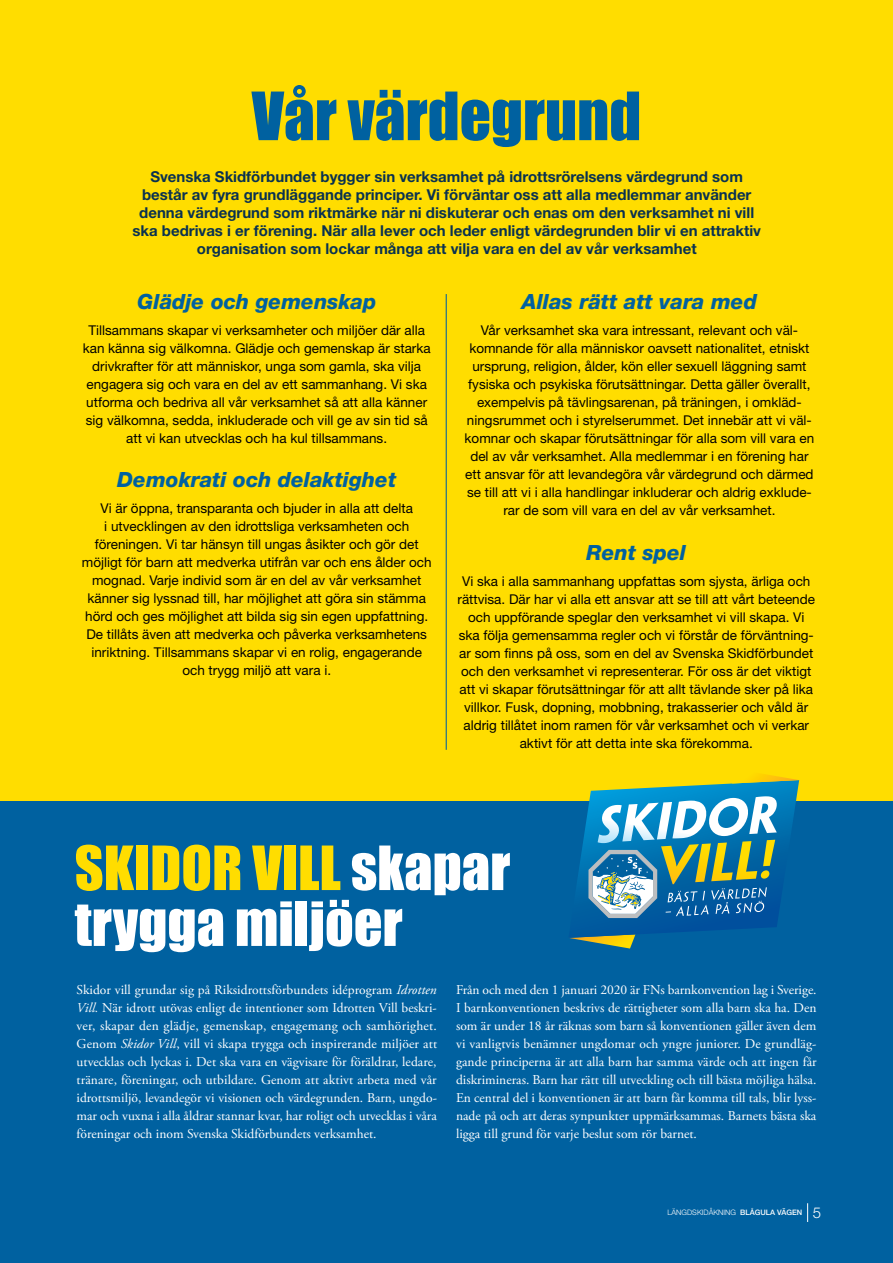
<style>
.page{position:relative;width:893px;height:1263px;background:#fff}
.page>*{position:absolute;margin:0;border:0;box-sizing:border-box;transform-origin:0 0}
.t1{font:61.5px "Impact";color:#0061a0}
.t2{font:56.25px/55.8px "Impact";color:#fff}
.t3{font:italic 800 21px "Helvetica Neue LT Std";color:#0061a0}
.t4{font:700 15px/18px "Helvetica Neue LT Std";color:#093150;text-align:center}
.t5{font:13.5px/18px "Helvetica Neue LT Std";color:#000;text-align:center}
.t6{font:13.5px/18px "Adobe Garamond Pro";color:#fff;text-align:justify}
.t7{font:300 7.5px "Helvetica Neue LT Std";color:#fff}
.s1{color:#fd0}
.s2{font-style:italic}
.s3{font-weight:500}
.s4{font-size:15px}
</style>
<div class="page">
<div style="left:0;top:800px;width:893px;height:463px;background:#0061a0"></div>
<div style="left:0;top:0;width:893px;height:800px;background:#fd0"></div>
<hr style="left:446px;top:294px;width:1px;height:456px;background:#0061a0">
<svg style="left:568px;top:774px;width:231px;height:174px"></svg>
<svg style="left:807px;top:1203px;width:1px;height:19px"></svg>
<h1 class="t1" style="left:252px;top:68px;width:391px">Vår värdegrund</h1>
<p class="t4" style="left:132px;top:168px;width:630px">Svenska Skidförbundet bygger sin verksamhet på idrottsrörelsens värdegrund som består av fyra grundläggande principer. Vi förväntar oss att alla medlemmar använder denna värdegrund som riktmärke när ni diskuterar och enas om den verksamhet ni vill ska bedrivas i er förening. När alla lever och leder enligt värdegrunden blir vi en attraktiv organisation som lockar många att vilja vara en del av vår verksamhet</p>
<h3 class="t3" style="left:137px;top:288px;width:241px">Glädje och gemenskap</h3>
<p class="t5" style="left:83px;top:321px;width:349px">Tillsammans skapar vi verksamheter och miljöer där alla kan känna sig välkomna. Glädje och gemenskap är starka drivkrafter för att människor, unga som gamla, ska vilja engagera sig och vara en del av ett sammanhang. Vi ska utforma och bedriva all vår verksamhet så att alla känner sig välkomna, sedda, inkluderade och vill ge av sin tid så att vi kan utvecklas och ha kul tillsammans.</p>
<h3 class="t3" style="left:117px;top:467px;width:280px">Demokrati och delaktighet</h3>
<p class="t5" style="left:82px;top:499px;width:351px">Vi är öppna, transparanta och bjuder in alla att delta<br>i utvecklingen av den idrottsliga verksamheten och föreningen. Vi tar hänsyn till ungas åsikter och gör det möjligt för barn att medverka utifrån var och ens ålder och mognad. Varje individ som är en del av vår verksamhet känner sig lyssnad till, har möjlighet att göra sin stämma hörd och ges möjlighet att bilda sig sin egen uppfattning.<br>De tillåts även att medverka och påverka verksamhetens inriktning. Tillsammans skapar vi en rolig, engagerande och trygg miljö att vara i.</p>
<h3 class="t3" style="left:522px;top:288px;width:236px">Allas rätt att vara med</h3>
<p class="t5" style="left:465px;top:321px;width:351px">Vår verksamhet ska vara intressant, relevant och väl&shy;komnande för alla människor oavsett nationalitet, etniskt ursprung, religion, ålder, kön eller sexuell läggning samt fysiska och psykiska förutsättningar. Detta gäller överallt, exempelvis på tävlingsarenan, på träningen, i omkläd&shy;ningsrummet och i styrelserummet. Det innebär att vi väl&shy;komnar och skapar förutsättningar för alla som vill vara en del av vår verksamhet. Alla medlemmar i en förening har ett ansvar för att levandegöra vår värdegrund och därmed se till att vi i alla handlingar inkluderar och aldrig exklude&shy;rar de som vill vara en del av vår verksamhet.</p>
<h3 class="t3" style="left:586px;top:540px;width:101px">Rent spel</h3>
<p class="t5" style="left:457px;top:572px;width:359px">Vi ska i alla sammanhang uppfattas som sjysta, ärliga och rättvisa. Där har vi alla ett ansvar att se till att vårt beteende och uppförande speglar den verksamhet vi vill skapa. Vi ska följa gemensamma regler och vi förstår de förväntning&shy;ar som finns på oss, som en del av Svenska Skidförbundet och den verksamhet vi representerar. För oss är det viktigt att vi skapar förutsättningar för att allt tävlande sker på lika villkor. Fusk, dopning, mobbning, trakasserier och våld är aldrig tillåtet inom ramen för vår verksamhet och vi verkar aktivt för att detta inte ska förekomma.</p>
<h2 class="t2" style="left:75px;top:839px;width:437px"><span class="s1">SKIDOR VILL</span> skapar trygga miljöer</h2>
<p class="t6" style="left:77px;top:981px;width:362px">Skidor vill grundar sig på Riksidrottsförbundets idéprogram <span class="s2">Idrotten Vill.</span> När idrott utövas enligt de intentioner som Idrotten Vill beskri&shy;ver, skapar den glädje, gemenskap, engagemang och samhörighet.<br>Genom <span class="s2">Skidor Vill</span>, vill vi skapa trygga och inspirerande miljöer att utvecklas och lyckas i. Det ska vara en vägvisare för föräldrar, ledare, tränare, föreningar, och utbildare. Genom att aktivt arbeta med vår idrottsmiljö, levandegör vi visionen och värdegrunden. Barn, ungdo&shy;mar och vuxna i alla åldrar stannar kvar, har roligt och utvecklas i våra föreningar och inom Svenska Skidförbundets verksamhet.</p>
<p class="t6" style="left:456px;top:981px;width:362px">Från och med den 1 januari 2020 är FNs barnkonvention lag i Sverige.<br>I barnkonventionen beskrivs de rättigheter som alla barn ska ha. Den som är under 18 år räknas som barn så konventionen gäller även dem vi vanligtvis benämner ungdomar och yngre juniorer. De grundläg&shy;gande principerna är att alla barn har samma värde och att ingen får diskrimineras. Barn har rätt till utveckling och till bästa möjliga hälsa.<br>En central del i konventionen är att barn får komma till tals, blir lyss&shy;nade på och att deras synpunkter uppmärksammas. Barnets bästa ska ligga till grund för varje beslut som rör barnet.</p>
<p class="t7" style="left:667px;top:1208px;width:155px">LÄNGDSKIDÅKNING <span class="s3">BLÅGULA VÄGEN</span> <span class="s4">5</span></p>
</div>
